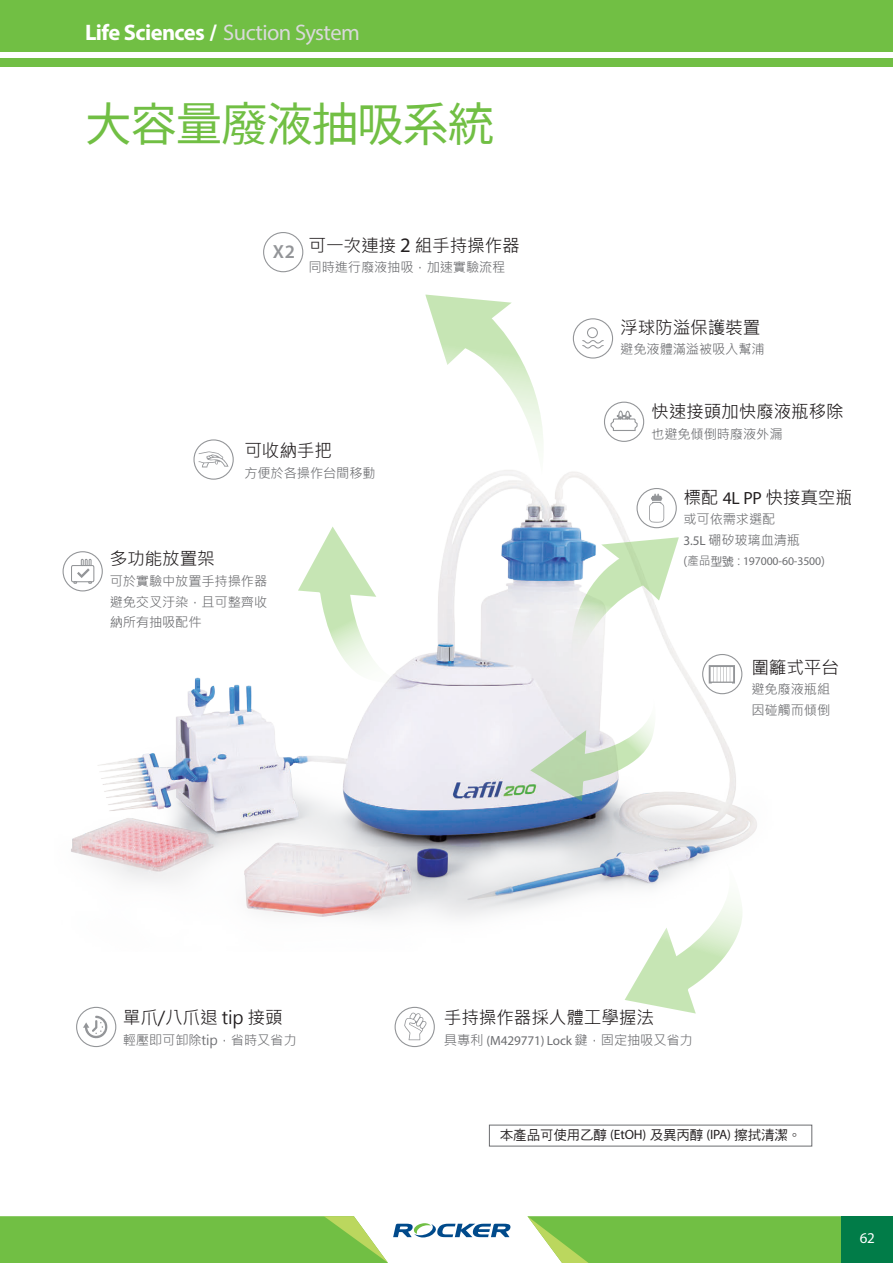
<style>
.page{position:relative;width:893px;height:1263px;background:#fff}
.page>*{position:absolute;margin:0;border:0;box-sizing:border-box;transform-origin:0 0}
._00_大標字_中{font:46.5px "Taipei Sans TC Beta";letter-spacing:-.025em;color:#71bf44}
._00_頁首標題字{font:700 22.5px "Myriad Pro";letter-spacing:-.025em;color:#fff}
.t1{font:600 19.05px "Myriad Pro";color:#939598}
.t2{font:17.7px "Microsoft Jheng Hei";letter-spacing:-.01em;color:#231f20}
._03_訂購資訊內文_英{font:15px "Myriad Pro";color:#fff}
.內文{font:13.5px "DF Hei W5 WINP BF";letter-spacing:-.01em;color:#231f20}
.t3{font:13.2px/20.5px "Microsoft Jheng Hei";letter-spacing:-.01em;color:#6c6d70}
.t4{font:13.2px "Myriad Pro";letter-spacing:-.01em;color:#6c6d70}
.t5{font:11.85px "Myriad Pro";letter-spacing:-.01em;color:#6c6d70}
.s1{font-weight:400;color:#d9d9da}
.s2{font-family:"Myriad Pro";font-size:20.55px}
.s3{font-family:"Myriad Pro"}
.s4{font-family:"Microsoft Jheng Hei"}
.s5{font-family:"DF Yuan W5 WINP BF"}
</style>
<div class="page">
<div style="left:0;top:0;width:893px;height:51px;background:#71bf44"></div>
<div style="left:0;top:58px;width:893px;height:9px;background:#71bf44"></div>
<img style="left:62px;top:436px;width:695px;height:482px">
<div style="left:263px;top:232px;width:40px;height:40px;border:1px solid #939598;border-radius:50%"></div>
<svg style="left:582px;top:327px;width:22px;height:21px"></svg>
<div style="left:573px;top:318px;width:40px;height:41px;border:1px solid #939598;border-radius:50%"></div>
<div style="left:604px;top:402px;width:40px;height:40px;border:1px solid #939598;border-radius:50%"></div>
<div style="left:702px;top:654px;width:40px;height:40px;border:1px solid #939598;border-radius:50%"></div>
<div style="left:395px;top:1007px;width:40px;height:40px;border:1px solid #939598;border-radius:50%"></div>
<div style="left:76px;top:1007px;width:40px;height:40px;border:1px solid #939598;border-radius:50%"></div>
<div style="left:636px;top:488px;width:41px;height:40px;border:1px solid #939598;border-radius:50%"></div>
<svg style="left:649px;top:494px;width:15px;height:29px"></svg>
<svg style="left:709px;top:665px;width:26px;height:18px"></svg>
<div style="left:63px;top:551px;width:40px;height:40px;border:1px solid #939598;border-radius:50%"></div>
<div style="left:193px;top:439px;width:41px;height:41px;border:1px solid #939598;border-radius:50%"></div>
<svg style="left:530px;top:697px;width:126px;height:104px"></svg>
<svg style="left:625px;top:858px;width:117px;height:155px"></svg>
<svg style="left:298px;top:526px;width:114px;height:157px"></svg>
<svg style="left:199px;top:451px;width:30px;height:16px"></svg>
<svg style="left:404px;top:1013px;width:23px;height:27px"></svg>
<svg style="left:610px;top:410px;width:29px;height:21px"></svg>
<div style="left:71px;top:565px;width:23px;height:17px;border:1px solid #939598;border-radius:2px"></div>
<svg style="left:73px;top:559px;width:19px;height:25px"></svg>
<svg style="left:83px;top:1016px;width:25px;height:23px"></svg>
<svg style="left:425px;top:294px;width:119px;height:182px"></svg>
<svg style="left:571px;top:537px;width:108px;height:142px"></svg>
<div style="left:489px;top:1125px;width:323px;height:21px;border:1px solid #6c6d70"></div>
<svg style="left:527px;top:1216px;width:315px;height:47px;background:#7dc450"></svg>
<div style="left:842px;top:1216px;width:51px;height:47px;background:#017c48"></div>
<svg style="left:0;top:1216px;width:511px;height:47px"></svg>
<p class="_00_頁首標題字" style="left:85px;top:18px;width:276px">Life Sciences / <span class="s1">Suction System</span></p>
<p class="_00_大標字_中" style="left:85px;top:98px;width:411px">大容量廢液抽吸系統</p>
<p class="t1" style="left:273px;top:239px;width:24px">X2</p>
<p class="t2" style="left:309px;top:234px;width:213px">可一次連接 <span class="s2">2</span> 組手持操作器</p>
<p class="t3" style="left:309px;top:257px;width:198px">同時進行廢液抽吸，加速實驗流程</p>
<p class="t2" style="left:244px;top:439px;width:89px">可收納手把</p>
<p class="t3" style="left:244px;top:463px;width:133px">方便於各操作台間移動</p>
<p class="t2" style="left:110px;top:548px;width:107px">多功能放置架</p>
<p class="t3" style="left:110px;top:571px;width:159px;text-align:justify">可於實驗中放置手持操作器避免交叉汙染，且可整齊收納所有抽吸配件</p>
<p class="t2" style="left:620px;top:316px;width:142px">浮球防溢保護裝置</p>
<p class="t3" style="left:620px;top:339px;width:146px">避免液體滿溢被吸入幫浦</p>
<p class="t2" style="left:651px;top:401px;width:194px">快速接頭加快廢液瓶移除</p>
<p class="t3" style="left:651px;top:424px;width:133px">也避免傾倒時廢液外漏</p>
<p class="t2" style="left:683px;top:486px;width:171px">標配 <span class="s3">4L PP</span> 快接真空瓶</p>
<p class="t3" style="left:683px;top:509px;width:118px">或可依需求選配<br><span class="s3">3.5L</span> 硼矽玻璃血清瓶</p>
<p class="t5" style="left:683px;top:554px;width:143px"><span class="s4">(產品</span><span class="s5">型號</span> <span class="s4">:</span> 197000-60-3500<span class="s4">)</span></p>
<p class="t2" style="left:751px;top:656px;width:89px">圍籬式平台</p>
<p class="t3" style="left:751px;top:679px;width:80px">避免廢液瓶組因碰觸而傾倒</p>
<p class="t2" style="left:123px;top:1007px;width:161px">單爪/八爪退 tip 接頭</p>
<p class="t3" style="left:123px;top:1030px;width:175px">輕壓即可卸除tip，省時又省力</p>
<p class="t2" style="left:444px;top:1007px;width:212px">手持操作器採人體工學握法</p>
<p class="t4" style="left:444px;top:1032px;width:250px"><span class="s4">具專利</span> (M429771) Lock <span class="s4">鍵，固定抽吸又省力</span></p>
<p class="內文" style="left:500px;top:1128px;width:303px">本產品可使用乙醇 <span class="s3">(EtOH)</span> 及異丙醇 <span class="s3">(IPA)</span> 擦拭清潔。</p>
<p class="_03_訂購資訊內文_英" style="left:860px;top:1229px;width:17px">62</p>
</div>
